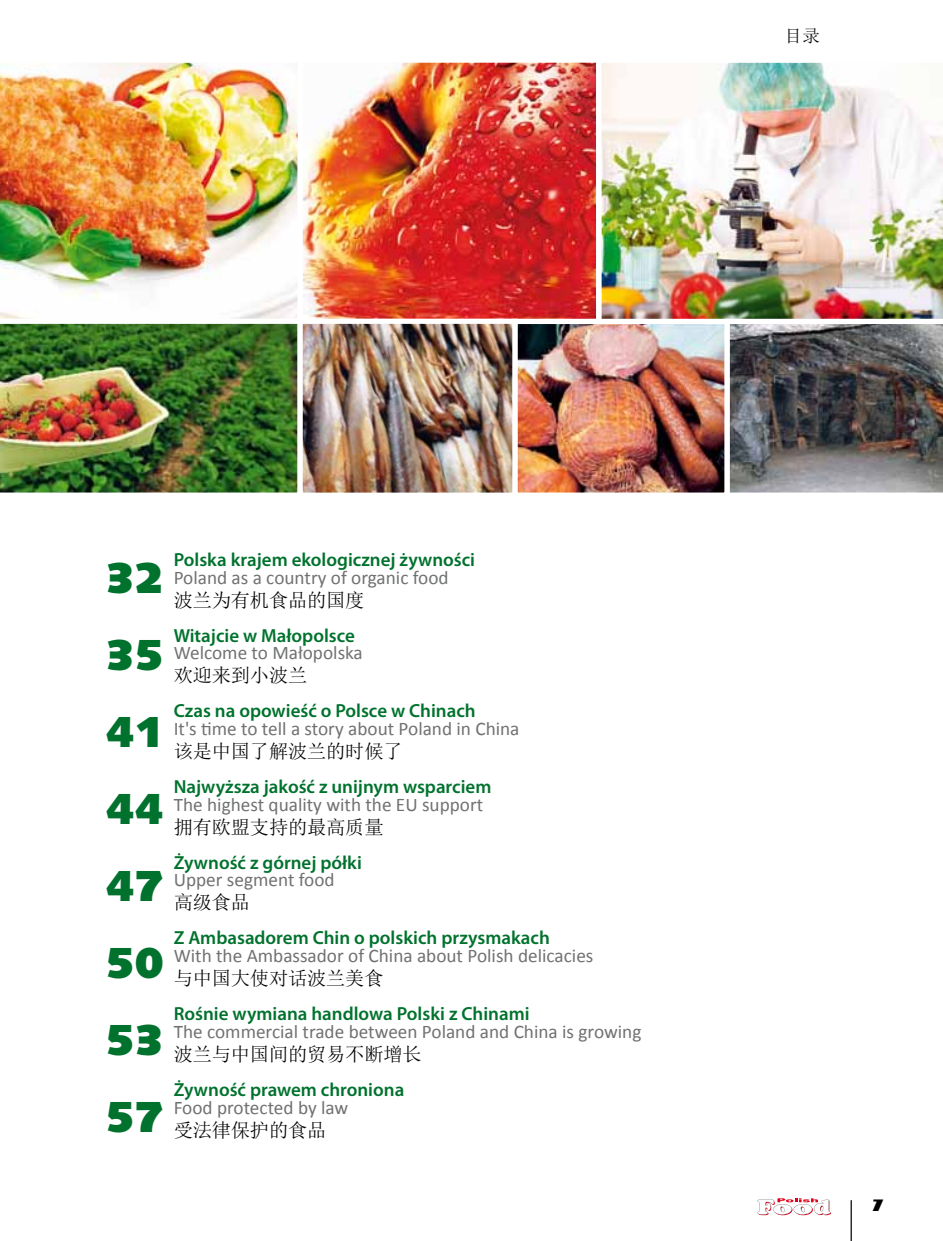
<style>
.page{position:relative;width:943px;height:1241px;background:#fff}
.page>*{position:absolute;margin:0;border:0;box-sizing:border-box;transform-origin:0 0}
.t1{font:42.52px/77px "Humanst 531 U Blk PL";color:#00722d;text-align:justify}
.t2{font:19.25px "Calibri";color:#707172}
.t3{font:19.25px "Sim Sun";letter-spacing:-.01em;color:#000}
.t4{font:600 18.9px "Myriad Pro";color:#00722d}
.t5{font:17.5px "Sim Sun";color:#000}
.t6{font:14px "Humanst 521 U Bd PL";color:#000}
</style>
<div class="page">
<hr style="left:850px;top:1199px;width:1px;height:41px;background:#000">
<svg style="left:757px;top:1198px;width:74px;height:16px"></svg>
<img style="left:303px;top:63px;width:292px;height:256px">
<img style="left:0;top:324px;width:297px;height:169px">
<img style="left:601px;top:62px;width:342px;height:257px">
<img style="left:303px;top:324px;width:420px;height:168px">
<svg style="left:729px;top:324px;width:214px;height:169px;background:#615f61"></svg>
<div style="left:512px;top:319px;width:217px;height:178px;border:5px solid #fff"></div>
<img style="left:0;top:62px;width:303px;height:262px">
<div style="left:297px;top:318px;width:220px;height:180px;border:5px solid #fff"></div>
<p class="t5" style="left:784px;top:27px;width:37px">目录</p>
<h1 class="t1" style="left:106px;top:538px;width:59px">32<br>35<br>41<br>44<br>47<br>50<br>53<br>57</h1>
<p class="t4" style="left:174px;top:547px;width:303px">Polska krajem ekologicznej żywności</p>
<p class="t2" style="left:174px;top:565px;width:276px">Poland as a country of organic food</p>
<p class="t3" style="left:174px;top:590px;width:192px">波兰为有机食品的国度</p>
<p class="t4" style="left:174px;top:623px;width:183px">Witajcie w Małopolsce</p>
<p class="t2" style="left:174px;top:640px;width:191px">Welcome to Małopolska</p>
<p class="t3" style="left:174px;top:665px;width:135px">欢迎来到小波兰</p>
<p class="t4" style="left:174px;top:699px;width:303px">Czas na opowieść o Polsce w Chinach</p>
<p class="t2" style="left:174px;top:716px;width:347px">It's time to tell a story about Poland in China</p>
<p class="t3" style="left:174px;top:741px;width:230px">该是中国了解波兰的时候了</p>
<p class="t4" style="left:174px;top:774px;width:319px">Najwyższa jakość z unijnym wsparciem</p>
<p class="t2" style="left:174px;top:791px;width:311px">The highest quality with the EU support</p>
<p class="t3" style="left:174px;top:817px;width:211px">拥有欧盟支持的最高质量</p>
<p class="t4" style="left:174px;top:850px;width:190px">Żywność z górnej półki</p>
<p class="t2" style="left:174px;top:867px;width:162px">Upper segment food</p>
<p class="t3" style="left:174px;top:892px;width:78px">高级食品</p>
<p class="t4" style="left:174px;top:925px;width:377px">Z Ambasadorem Chin o polskich przysmakach</p>
<p class="t2" style="left:174px;top:943px;width:421px">With the Ambassador of China about Polish delicacies</p>
<p class="t3" style="left:174px;top:968px;width:211px">与中国大使对话波兰美食</p>
<p class="t4" style="left:174px;top:1001px;width:357px">Rośnie wymiana handlowa Polski z Chinami</p>
<p class="t2" style="left:174px;top:1019px;width:469px">The commercial trade between Poland and China is growing</p>
<p class="t3" style="left:174px;top:1044px;width:249px">波兰与中国间的贸易不断增长</p>
<p class="t4" style="left:174px;top:1077px;width:232px">Żywność prawem chroniona</p>
<p class="t2" style="left:174px;top:1094px;width:176px">Food protected by law</p>
<p class="t3" style="left:174px;top:1119px;width:154px">受法律保护的食品</p>
<p class="t6" style="left:872px;top:1195px;width:13px">7</p>
</div>
